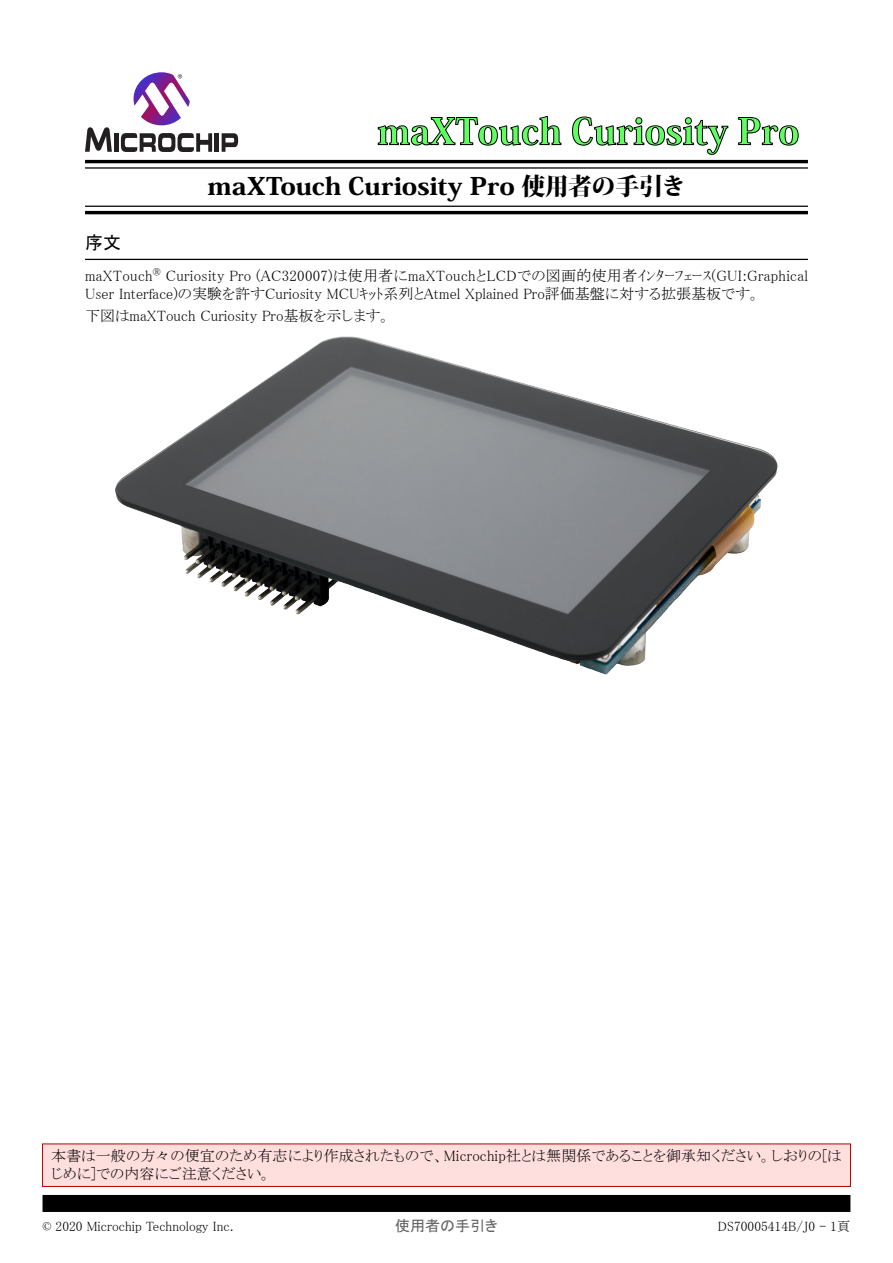
<style>
.page{position:relative;width:893px;height:1263px;background:#fff}
.page>*{position:absolute;margin:0;border:0;box-sizing:border-box;transform-origin:0 0}
.t1{font:800 36px "Koz Min Pro";color:#60ff60}
.t2{font:800 24px "Koz Min Pro";letter-spacing:-.01em;color:#000;scale:1.1 1}
.t3{font:18px "MS P Gothic";color:#000}
.t4{font:15px/18px "MS P Mincho";letter-spacing:.005em;color:#000}
.t5{font:15px "MS P Gothic";color:#646464}
.t6{font:13.5px "MS P Mincho";color:#000}
</style>
<div class="page">
<svg style="left:85px;top:127px;width:27px;height:25px"></svg>
<div style="left:114px;top:133px;width:5px;height:19px;background:#231f20"></div>
<hr style="left:215px;top:133px;width:4px;height:19px;background:#231f20">
<svg style="left:222px;top:133px;width:16px;height:19px"></svg>
<svg style="left:121px;top:133px;width:91px;height:19px"></svg>
<svg style="left:134px;top:72px;width:56px;height:53px"></svg>
<svg style="left:378px;top:116px;width:183px;height:29px"></svg>
<svg style="left:572px;top:117px;width:156px;height:38px"></svg>
<svg style="left:738px;top:117px;width:61px;height:29px"></svg>
<hr style="left:85px;top:160px;width:723px;height:3px;background:#000">
<hr style="left:85px;top:167px;width:723px;height:2px;background:#000">
<hr style="left:85px;top:206px;width:723px;height:1px;background:#000">
<hr style="left:85px;top:211px;width:723px;height:3px;background:#000">
<div style="left:43px;top:1144px;width:807px;height:42px;background:#ffdede"></div>
<div style="left:42px;top:1143px;width:809px;height:44px;border:1px solid #c00000"></div>
<div style="left:43px;top:1195px;width:807px;height:17px;background:#000"></div>
<hr style="left:85px;top:259px;width:723px;height:1px;background:#000">
<img style="left:115px;top:336px;width:663px;height:339px">
<h1 class="t1" style="left:377px;top:105px;width:424px">maXTouch Curiosity Pro</h1>
<h2 class="t2" style="left:208px;top:168px;width:436px">maXTouch Curiosity Pro 使用者の手引き</h2>
<p class="t3" style="left:85px;top:234px;width:37px">序文</p>
<p class="t4" style="left:85px;top:266px;width:724px">maXTouch<sup>®</sup> Curiosity Pro (AC320007)は使用者にmaXTouchとLCDでの図画的使用者ｲﾝﾀｰﾌｪｰｽ(GUI:Graphical<br>User Interface)の実験を許すCuriosity MCUｷｯﾄ系列とAtmel Xplained Pro評価基盤に対する拡張基板です。</p>
<p class="t4" style="left:85px;top:307px;width:307px">下図はmaXTouch Curiosity Pro基板を示します。</p>
<p class="t4" style="left:51px;top:1147px;width:792px">本書は一般の方々の便宜のため有志により作成されたもので、Microchip社とは無関係であることを御承知ください。しおりの[はじめに]での内容にご注意ください。</p>
<p class="t6" style="left:43px;top:1219px;width:193px">© 2020 Microchip Technology Inc.</p>
<p class="t5" style="left:395px;top:1218px;width:104px">使用者の手引き</p>
<p class="t6" style="left:718px;top:1219px;width:134px">DS70005414B/J0 - 1頁</p>
</div>
